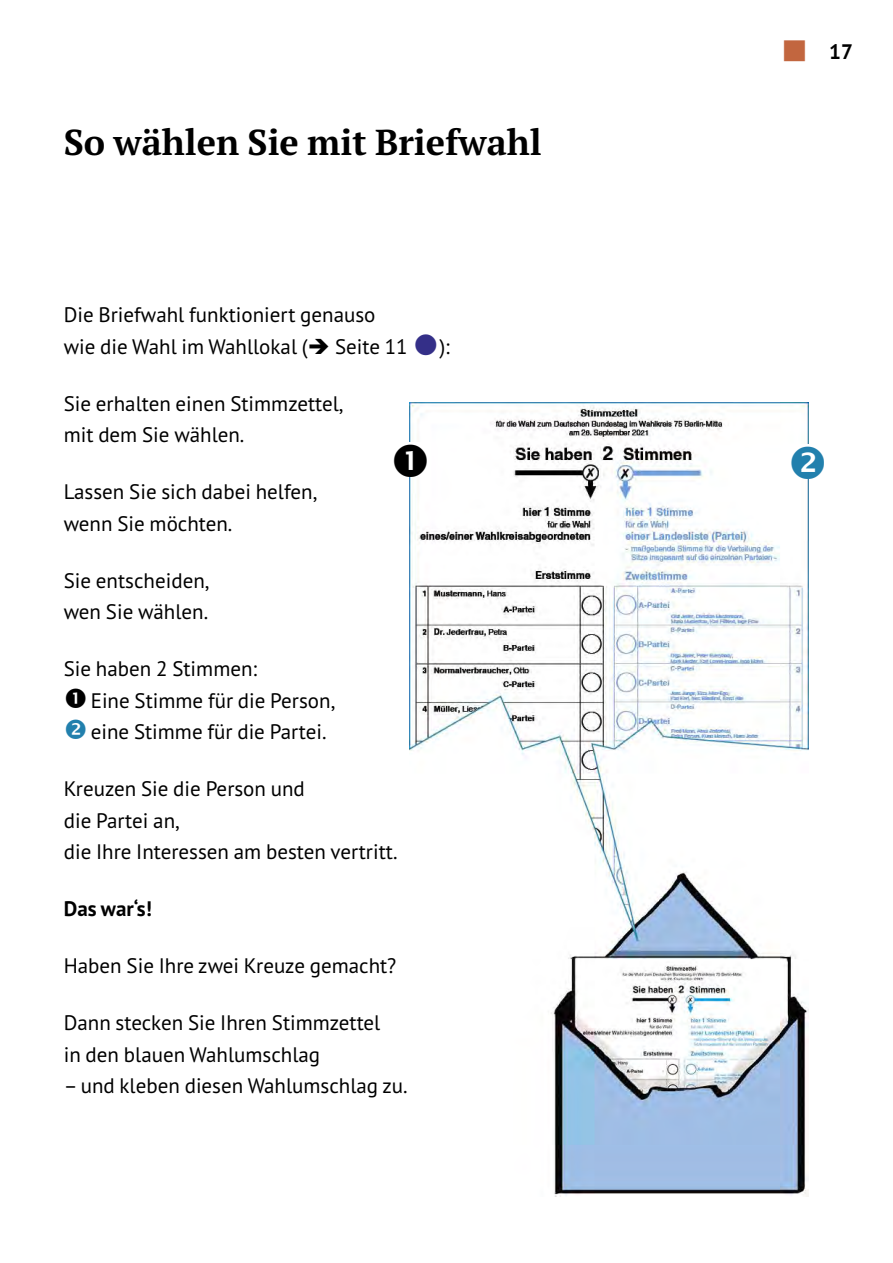
<style>
.page{position:relative;width:893px;height:1263px;background:#fff}
.page>*{position:absolute;margin:0;border:0;box-sizing:border-box;transform-origin:0 0}
.t1{font:700 36px "PT Serif Pro";color:#000}
.t2{font:21px/31.5px "PT Sans Pro";color:#000}
.t3{font:700 21px "PT Sans Pro";color:#000}
.s1{color:#342f88}
.s2{color:#c2663f}
</style>
<div class="page">
<img style="left:409px;top:403px;width:400px;height:793px">
<div style="left:390px;top:442px;width:41px;height:35px;background:#fff"></div>
<div style="left:788px;top:444px;width:40px;height:35px;background:#fff"></div>
<h1 class="t1" style="left:64px;top:119px;width:480px">So wählen Sie mit Briefwahl</h1>
<p class="t2" style="left:64px;top:298px;width:387px">Die Briefwahl funktioniert genauso<br>wie die Wahl im Wahllokal (➔ Seite 11 <span class="s1">●</span>):</p>
<p class="t2" style="left:64px;top:387px;width:281px">Sie erhalten einen Stimmzettel, mit dem Sie wählen.</p>
<p class="t2" style="left:64px;top:475px;width:255px">Lassen Sie sich dabei helfen, wenn Sie möchten.</p>
<p class="t2" style="left:64px;top:564px;width:147px">Sie entscheiden, wen Sie wählen.</p>
<p class="t2" style="left:64px;top:652px;width:195px">Sie haben 2 Stimmen:</p>
<p class="t2" style="left:91px;top:684px;width:246px">Eine Stimme für die Person,</p>
<p class="t2" style="left:91px;top:715px;width:237px">eine Stimme für die Partei.</p>
<p class="t2" style="left:64px;top:772px;width:335px">Kreuzen Sie die Person und<br>die Partei an,<br>die Ihre Interessen am besten vertritt.</p>
<p class="t3" style="left:64px;top:895px;width:90px">Das war‘s!</p>
<p class="t2" style="left:64px;top:949px;width:334px">Haben Sie Ihre zwei Kreuze gemacht?</p>
<p class="t2" style="left:64px;top:1006px;width:345px">Dann stecken Sie Ihren Stimmzettel<br>in den blauen Wahlumschlag<br>–und kleben diesen Wahlumschlag zu.</p>
<p class="t3" style="left:781px;top:37px;width:73px"><span class="s2">■</span> 17</p>
</div>
